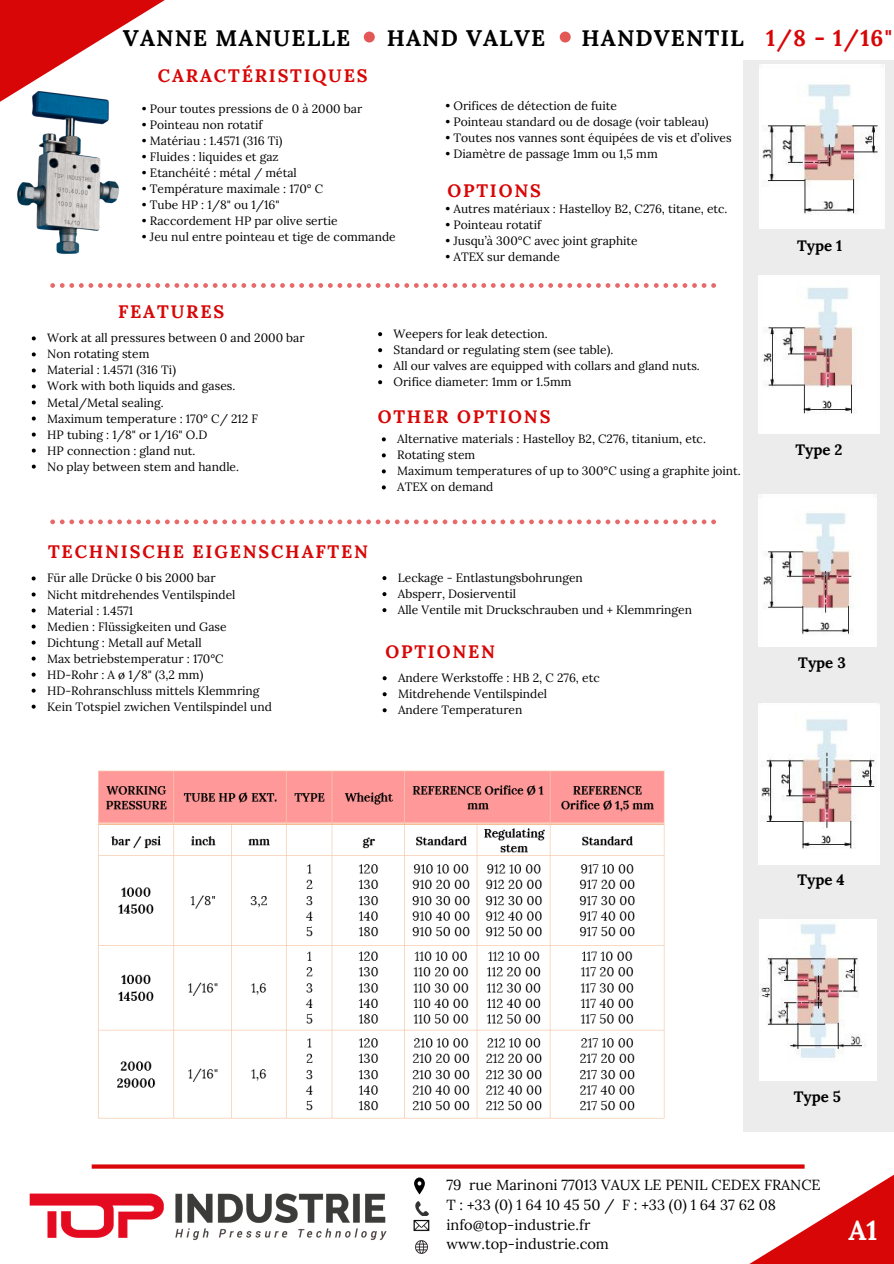
<style>
.page{position:relative;width:894px;height:1264px;background:#fff}
.page>*{position:absolute;margin:0;border:0;box-sizing:border-box;transform-origin:0 0}
.t1{font:700 27px "Lora";color:#fff}
.t2{font:700 22.5px "Lora";letter-spacing:.05em;color:#000}
.t3{font:700 18px "Lora";letter-spacing:.1em;color:#d80606}
.t4{font:700 15px "Lora";color:#000}
.t5{font:14.55px "Lora";color:#000}
.t6{font:12px "Lora";color:#000}
.s1{color:#d80606}
</style>
<div class="page">
<svg style="left:0;top:0;width:165px;height:102px"></svg>
<svg style="left:92px;top:1131px;width:801px;height:132px"></svg>
<div style="left:743px;top:61px;width:150px;height:1070px;background:#edecec"></div>
<svg style="left:50px;top:283px;width:666px;height:5px"></svg>
<svg style="left:50px;top:519px;width:666px;height:5px"></svg>
<img style="left:15px;top:90px;width:107px;height:164px">
<img style="left:759px;top:65px;width:124px;height:163px">
<img style="left:758px;top:276px;width:121px;height:157px">
<img style="left:758px;top:495px;width:118px;height:152px">
<img style="left:758px;top:703px;width:121px;height:161px">
<img style="left:759px;top:919px;width:117px;height:161px">
<img style="left:92px;top:770px;width:587px;height:368px">
<svg style="left:32px;top:336px;width:4px;height:4px"></svg>
<svg style="left:32px;top:352px;width:4px;height:4px"></svg>
<svg style="left:32px;top:368px;width:4px;height:4px"></svg>
<svg style="left:32px;top:384px;width:4px;height:4px"></svg>
<svg style="left:32px;top:400px;width:4px;height:4px"></svg>
<svg style="left:32px;top:416px;width:4px;height:4px"></svg>
<svg style="left:32px;top:432px;width:4px;height:4px"></svg>
<svg style="left:32px;top:448px;width:4px;height:4px"></svg>
<svg style="left:32px;top:464px;width:4px;height:4px"></svg>
<svg style="left:381px;top:437px;width:4px;height:4px"></svg>
<svg style="left:381px;top:453px;width:4px;height:4px"></svg>
<svg style="left:381px;top:469px;width:4px;height:4px"></svg>
<svg style="left:381px;top:485px;width:4px;height:4px"></svg>
<svg style="left:378px;top:332px;width:4px;height:4px"></svg>
<svg style="left:378px;top:348px;width:4px;height:4px"></svg>
<svg style="left:378px;top:364px;width:4px;height:4px"></svg>
<svg style="left:378px;top:380px;width:4px;height:4px"></svg>
<svg style="left:32px;top:576px;width:4px;height:4px"></svg>
<svg style="left:32px;top:592px;width:4px;height:4px"></svg>
<svg style="left:32px;top:608px;width:4px;height:4px"></svg>
<svg style="left:32px;top:624px;width:4px;height:4px"></svg>
<svg style="left:32px;top:640px;width:4px;height:4px"></svg>
<svg style="left:32px;top:656px;width:4px;height:4px"></svg>
<svg style="left:32px;top:672px;width:4px;height:4px"></svg>
<svg style="left:32px;top:688px;width:4px;height:4px"></svg>
<svg style="left:32px;top:704px;width:4px;height:4px"></svg>
<svg style="left:382px;top:576px;width:4px;height:4px"></svg>
<svg style="left:382px;top:592px;width:4px;height:4px"></svg>
<svg style="left:382px;top:608px;width:4px;height:4px"></svg>
<svg style="left:382px;top:676px;width:4px;height:4px"></svg>
<svg style="left:382px;top:692px;width:4px;height:4px"></svg>
<svg style="left:382px;top:708px;width:4px;height:4px"></svg>
<svg style="left:364px;top:32px;width:10px;height:11px"></svg>
<svg style="left:559px;top:32px;width:11px;height:11px"></svg>
<img style="left:29px;top:1192px;width:358px;height:49px">
<p class="t2" style="left:123px;top:24px;width:229px">VANNE MANUELLE</p>
<p class="t2" style="left:386px;top:24px;width:160px">HAND VALVE</p>
<p class="t2" style="left:581px;top:24px;width:312px">HANDVENTIL <span class="s1">1/8 - 1/16"</span></p>
<p class="t3" style="left:158px;top:64px;width:211px">CARACTÉRISTIQUES</p>
<p class="t6" style="left:142px;top:100px;width:222px">• Pour toutes pressions de 0 à 2000 bar</p>
<p class="t6" style="left:142px;top:116px;width:122px">• Pointeau non rotatif</p>
<p class="t6" style="left:142px;top:132px;width:142px">• Matériau : 1.4571 (316 Ti)</p>
<p class="t6" style="left:142px;top:148px;width:138px">• Fluides : liquides et gaz</p>
<p class="t6" style="left:142px;top:164px;width:156px">• Etanchéité : métal / métal</p>
<p class="t6" style="left:142px;top:180px;width:183px">• Température maximale : 170° C</p>
<p class="t6" style="left:142px;top:196px;width:139px">• Tube HP : 1/8" ou 1/16"</p>
<p class="t6" style="left:142px;top:213px;width:197px">• Raccordement HP par olive sertie</p>
<p class="t6" style="left:142px;top:229px;width:255px">• Jeu nul entre pointeau et tige de commande</p>
<p class="t6" style="left:445px;top:98px;width:173px">• Orifices de détection de fuite</p>
<p class="t6" style="left:445px;top:114px;width:264px">• Pointeau standard ou de dosage (voir tableau)</p>
<p class="t6" style="left:445px;top:130px;width:287px">• Toutes nos vannes sont équipées de vis et d’olives</p>
<p class="t6" style="left:445px;top:146px;width:214px">• Diamètre de passage 1mm ou 1,5 mm</p>
<p class="t3" style="left:447px;top:179px;width:95px">OPTIONS</p>
<p class="t6" style="left:445px;top:201px;width:283px">• Autres matériaux : Hastelloy B2, C276, titane, etc.</p>
<p class="t6" style="left:445px;top:217px;width:97px">• Pointeau rotatif</p>
<p class="t6" style="left:445px;top:233px;width:194px">• Jusqu’à 300°C avec joint graphite</p>
<p class="t6" style="left:445px;top:249px;width:116px">• ATEX sur demande</p>
<p class="t3" style="left:118px;top:300px;width:107px">FEATURES</p>
<p class="t6" style="left:47px;top:330px;width:259px">Work at all pressures between 0 and 2000 bar</p>
<p class="t6" style="left:47px;top:346px;width:104px">Non rotating stem</p>
<p class="t6" style="left:47px;top:362px;width:130px">Material : 1.4571 (316 Ti)</p>
<p class="t6" style="left:47px;top:378px;width:190px">Work with both liquids and gases.</p>
<p class="t6" style="left:47px;top:394px;width:118px">Metal/Metal sealing.</p>
<p class="t6" style="left:47px;top:410px;width:212px">Maximum temperature : 170° C/ 212 F</p>
<p class="t6" style="left:47px;top:426px;width:162px">HP tubing : 1/8" or 1/16" O.D</p>
<p class="t6" style="left:47px;top:442px;width:150px">HP connection : gland nut.</p>
<p class="t6" style="left:47px;top:458px;width:193px">No play between stem and handle.</p>
<p class="t6" style="left:393px;top:326px;width:156px">Weepers for leak detection.</p>
<p class="t6" style="left:393px;top:342px;width:221px">Standard or regulating stem (see table).</p>
<p class="t6" style="left:393px;top:358px;width:308px">All our valves are equipped with collars and gland nuts.</p>
<p class="t6" style="left:393px;top:374px;width:179px">Orifice diameter: 1mm or 1.5mm</p>
<p class="t3" style="left:377px;top:405px;width:174px">OTHER OPTIONS</p>
<p class="t6" style="left:397px;top:431px;width:310px">Alternative materials : Hastelloy B2, C276, titanium, etc.</p>
<p class="t6" style="left:397px;top:447px;width:79px">Rotating stem</p>
<p class="t6" style="left:397px;top:463px;width:345px">Maximum temperatures of up to 300°C using a graphite joint.</p>
<p class="t6" style="left:397px;top:479px;width:98px">ATEX on demand</p>
<p class="t3" style="left:48px;top:540px;width:321px">TECHNISCHE EIGENSCHAFTEN</p>
<p class="t6" style="left:47px;top:570px;width:170px">Für alle Drücke 0 bis 2000 bar</p>
<p class="t6" style="left:47px;top:586px;width:190px">Nicht mitdrehendes Ventilspindel</p>
<p class="t6" style="left:47px;top:602px;width:88px">Material : 1.4571</p>
<p class="t6" style="left:47px;top:618px;width:181px">Medien : Flüssigkeiten und Gase</p>
<p class="t6" style="left:47px;top:634px;width:156px">Dichtung : Metall auf Metall</p>
<p class="t6" style="left:47px;top:650px;width:178px">Max betriebstemperatur : 170°C</p>
<p class="t6" style="left:47px;top:666px;width:158px">HD-Rohr : A ø 1/8" (3,2 mm)</p>
<p class="t6" style="left:47px;top:682px;width:214px">HD-Rohranschluss mittels Klemmring</p>
<p class="t6" style="left:47px;top:698px;width:226px">Kein Totspiel zwichen Ventilspindel und</p>
<p class="t6" style="left:398px;top:570px;width:186px">Leckage - Entlastungsbohrungen</p>
<p class="t6" style="left:398px;top:586px;width:120px">Absperr, Dosierventil</p>
<p class="t6" style="left:398px;top:602px;width:295px">Alle Ventile mit Druckschrauben und + Klemmringen</p>
<p class="t3" style="left:385px;top:640px;width:111px">OPTIONEN</p>
<p class="t6" style="left:398px;top:670px;width:203px">Andere Werkstoffe : HB 2, C 276, etc</p>
<p class="t6" style="left:398px;top:686px;width:151px">Mitdrehende Ventilspindel</p>
<p class="t6" style="left:398px;top:702px;width:126px">Andere Temperaturen</p>
<p class="t4" style="left:796px;top:236px;width:47px">Type 1</p>
<p class="t4" style="left:795px;top:440px;width:49px">Type 2</p>
<p class="t4" style="left:798px;top:653px;width:49px">Type 3</p>
<p class="t4" style="left:797px;top:870px;width:49px">Type 4</p>
<p class="t4" style="left:793px;top:1087px;width:49px">Type 5</p>
<p class="t5" style="left:446px;top:1175px;width:375px">79 rue Marinoni 77013 VAUX LE PENIL CEDEX FRANCE</p>
<p class="t5" style="left:446px;top:1195px;width:331px">T:+33(0)164104550/ F:+33(0)164376208</p>
<p class="t5" style="left:446px;top:1214px;width:145px">info@top-industrie.fr</p>
<p class="t5" style="left:446px;top:1234px;width:164px">www.top-industrie.com</p>
<p class="t1" style="left:848px;top:1213px;width:31px">A1</p>
</div>
